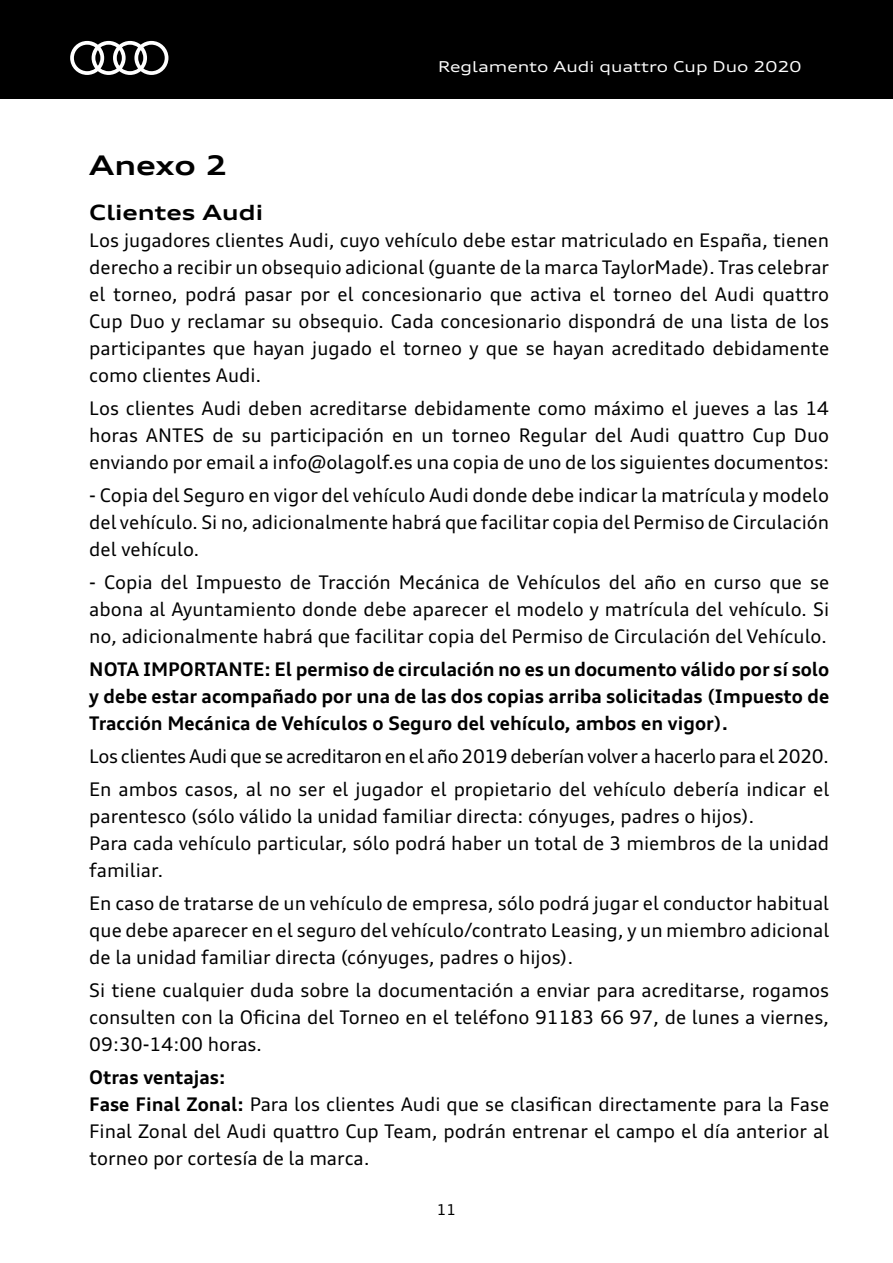
<style>
.page{position:relative;width:893px;height:1263px;background:#fff}
.page>*{position:absolute;margin:0;border:0;box-sizing:border-box;transform-origin:0 0}
.t1{font:700 expanded 27px "Audi Type";letter-spacing:-.005em;color:#000}
.t2{font:700 expanded 21px "Audi Type";color:#000}
.t3{font:18.75px/27px "Audi Type";color:#000;text-align:justify}
.t4{font:700 18.75px/27px "Audi Type";color:#000;text-align:justify}
.t5{font:18.75px/33px "Audi Type";letter-spacing:-.025em;color:#000}
.t6{font:expanded 15px "Audi Type";color:#fff}
.t7{font:15px "Audi Type";color:#000}
.s1{font-weight:700}
</style>
<div class="page">
<div style="left:0;top:0;width:893px;height:99px;background:#000"></div>
<svg style="left:70px;top:41px;width:98px;height:34px"></svg>
<p class="t6" style="left:438px;top:57px;width:365px">Reglamento Audi quattro Cup Duo 2020</p>
<h1 class="t1" style="left:89px;top:146px;width:140px">Anexo 2</h1>
<p class="t2" style="left:89px;top:198px;width:175px">Clientes Audi</p>
<p class="t3" style="left:89px;top:226px;width:741px">Los jugadores clientes Audi, cuyo vehículo debe estar matriculado en España, tienen derecho a recibir un obsequio adicional (guante de la marca TaylorMade). Tras celebrar el torneo, podrá pasar por el concesionario que activa el torneo del Audi quattro Cup Duo y reclamar su obsequio. Cada concesionario dispondrá de una lista de los participantes que hayan jugado el torneo y que se hayan acreditado debidamente como clientes Audi.</p>
<p class="t3" style="left:89px;top:394px;width:741px">Los clientes Audi deben acreditarse debidamente como máximo el jueves a las 14 horas ANTES de su participación en un torneo Regular del Audi quattro Cup Duo enviando por email a info@olagolf.es una copia de uno de los siguientes documentos:</p>
<p class="t3" style="left:89px;top:481px;width:741px">- Copia del Seguro en vigor del vehículo Audi donde debe indicar la matrícula y modelo del vehículo. Si no, adicionalmente habrá que facilitar copia del Permiso de Circulación del vehículo.</p>
<p class="t3" style="left:89px;top:568px;width:741px">- Copia del Impuesto de Tracción Mecánica de Vehículos del año en curso que se abona al Ayuntamiento donde debe aparecer el modelo y matrícula del vehículo. Si no, adicionalmente habrá que facilitar copia del Permiso de Circulación del Vehículo.</p>
<p class="t4" style="left:89px;top:655px;width:741px">NOTA IMPORTANTE: El permiso de circulación no es un documento válido por sí solo y debe estar acompañado por una de las dos copias arriba solicitadas (Impuesto de Tracción Mecánica de Vehículos o Seguro del vehículo, ambos en vigor).</p>
<p class="t5" style="left:89px;top:739px;width:741px">Los clientes Audi que se acreditaron en el año 2019 deberían volver a hacerlo para el 2020.<br>En ambos casos, al no ser el jugador el propietario del vehículo debería indicar el</p>
<p class="t3" style="left:89px;top:802px;width:741px;text-align:left">parentesco (sólo válido la unidad familiar directa: cónyuges, padres o hijos).<br>Para cada vehículo particular, sólo podrá haber un total de 3 miembros de la unidad familiar.</p>
<p class="t3" style="left:89px;top:889px;width:741px">En caso de tratarse de un vehículo de empresa, sólo podrá jugar el conductor habitual que debe aparecer en el seguro del vehículo/contrato Leasing, y un miembro adicional de la unidad familiar directa (cónyuges, padres o hijos).</p>
<p class="t3" style="left:89px;top:976px;width:741px">Si tiene cualquier duda sobre la documentación a enviar para acreditarse, rogamos consulten con la Oficina del Torneo en el teléfono 91183 66 97, de lunes a viernes, 09:30-14:00 horas.</p>
<p class="t3" style="left:89px;top:1063px;width:741px;text-align:left"><span class="s1">Otras ventajas:<br>Fase Final Zonal:</span> Para los clientes Audi que se clasifican directamente para la Fase Final Zonal del Audi quattro Cup Team, podrán entrenar el campo el día anterior al torneo por cortesía de la marca.</p>
<p class="t7" style="left:437px;top:1200px;width:21px">11</p>
</div>
